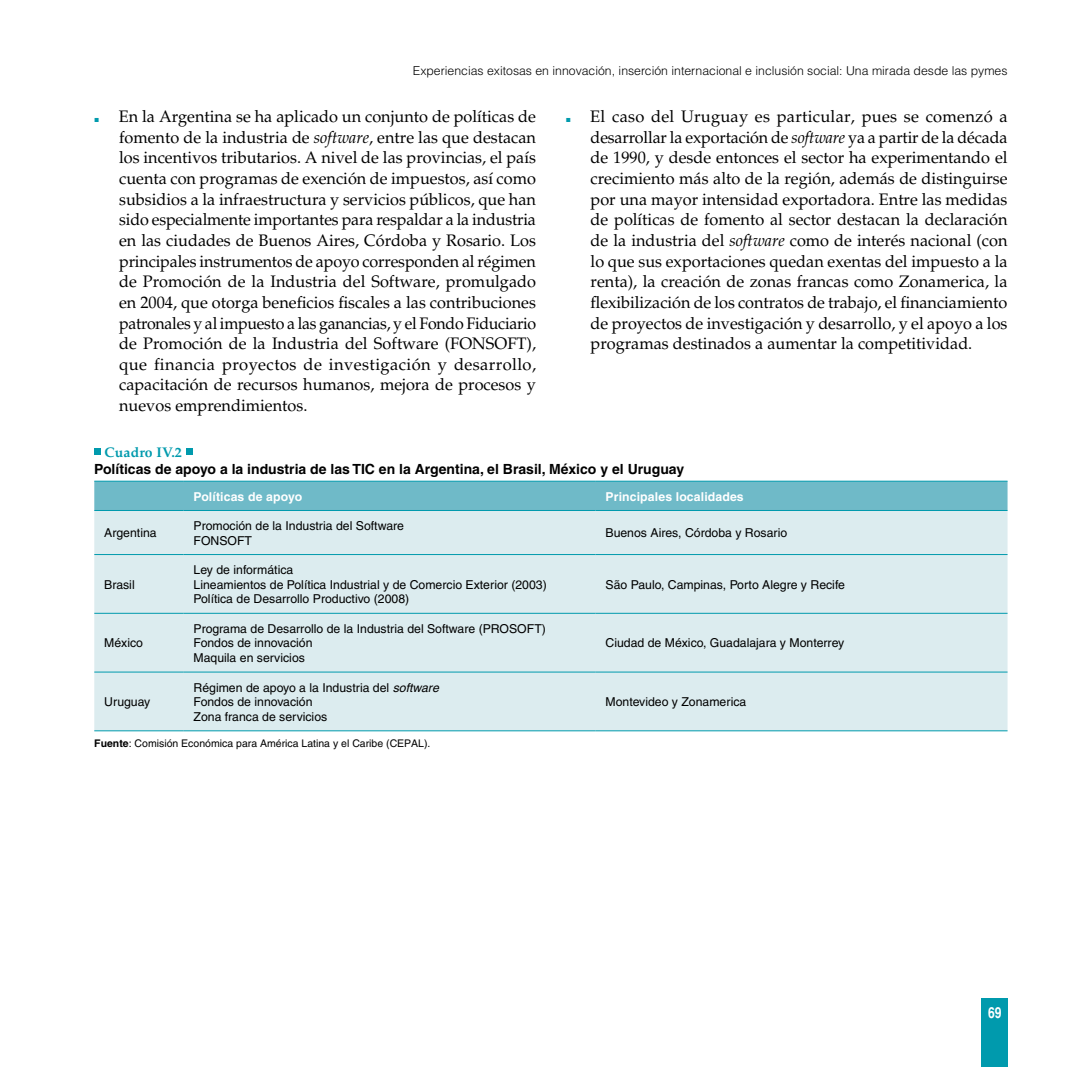
<style>
.page{position:relative;width:1082px;height:1067px;background:#fff}
.page>*{position:absolute;margin:0;border:0;box-sizing:border-box;transform-origin:0 0}
.t1{font:16.62px/20.7px "Palatino";color:#000;text-align:justify}
.t2{font:700 condensed 15.4px "Helvetica";color:#fff;scale:.96 1}
.t3{font:700 14px "Helvetica";color:#000}
.t4{font:700 14px "Palatino";letter-spacing:.01em;color:#009aad}
.t5{font:12.25px/14.7px "Helvetica";color:#000}
.t6{font:300 12.25px "Helvetica";color:#000}
.t7{font:700 12.25px "Helvetica";letter-spacing:.01em;color:#fff}
.t8{font:10.5px "Helvetica";color:#000}
.s1{font-family:"Times New Roman";font-weight:700;font-size:8.75px;color:#009aad}
.s2{font-style:italic}
.s3{font-weight:700}
</style>
<div class="page">
<div style="left:980px;top:998px;width:27px;height:69px;background:#009aad"></div>
<div style="left:94px;top:448px;width:7px;height:7px;background:#009aad"></div>
<div style="left:186px;top:448px;width:6px;height:7px;background:#009aad"></div>
<div style="left:94px;top:482px;width:913px;height:28px;background:#6fbac8"></div>
<div style="left:94px;top:511px;width:913px;height:219px;background:#dcecef"></div>
<hr style="left:94px;top:481px;width:90px;height:1px;background:#009aad">
<hr style="left:184px;top:481px;width:411px;height:1px;background:#009aad">
<hr style="left:595px;top:481px;width:412px;height:1px;background:#009aad">
<hr style="left:94px;top:510px;width:90px;height:1px;background:#009aad">
<hr style="left:184px;top:510px;width:411px;height:1px;background:#009aad">
<hr style="left:595px;top:510px;width:412px;height:1px;background:#009aad">
<hr style="left:94px;top:554px;width:90px;height:1px;background:#009aad">
<hr style="left:184px;top:554px;width:411px;height:1px;background:#009aad">
<hr style="left:595px;top:554px;width:412px;height:1px;background:#009aad">
<hr style="left:94px;top:613px;width:90px;height:1px;background:#009aad">
<hr style="left:184px;top:613px;width:411px;height:1px;background:#009aad">
<hr style="left:595px;top:613px;width:412px;height:1px;background:#009aad">
<hr style="left:94px;top:671px;width:90px;height:1px;background:#009aad">
<hr style="left:184px;top:671px;width:411px;height:1px;background:#009aad">
<hr style="left:595px;top:671px;width:412px;height:1px;background:#009aad">
<hr style="left:94px;top:730px;width:90px;height:1px;background:#009aad">
<hr style="left:184px;top:730px;width:411px;height:1px;background:#009aad">
<hr style="left:595px;top:730px;width:412px;height:1px;background:#009aad">
<p class="t6" style="left:413px;top:63px;width:596px">Experiencias exitosas en innovación, inserción internacional e inclusión social: Una mirada desde las pymes</p>
<p class="t1" style="left:119px;top:106px;width:418px;text-indent:-25px"><span class="s1">■</span> En la Argentina se ha aplicado un conjunto de políticas de fomento de la industria de <span class="s2">software</span>, entre las que destacan los incentivos tributarios. A nivel de las provincias, el país cuenta con programas de exención de impuestos, así como subsidios a la infraestructura y servicios públicos, que han sido especialmente importantes para respaldar a la industria en las ciudades de Buenos Aires, Córdoba y Rosario. Los principales instrumentos de apoyo corresponden al régimen de Promoción de la Industria del Software, promulgado en 2004, que otorga beneficios fiscales a las contribuciones patronales y al impuesto a las ganancias, y el Fondo Fiduciario de Promoción de la Industria del Software (FONSOFT), que financia proyectos de investigación y desarrollo, capacitación de recursos humanos, mejora de procesos y nuevos emprendimientos.</p>
<p class="t1" style="left:590px;top:106px;width:418px;text-indent:-25px"><span class="s1">■</span> El caso del Uruguay es particular, pues se comenzó a desarrollar la exportación de <span class="s2">software</span> ya a partir de la década de 1990, y desde entonces el sector ha experimentando el crecimiento más alto de la región, además de distinguirse por una mayor intensidad exportadora. Entre las medidas de políticas de fomento al sector destacan la declaración de la industria del <span class="s2">software</span> como de interés nacional (con lo que sus exportaciones quedan exentas del impuesto a la renta), la creación de zonas francas como Zonamerica, la flexibilización de los contratos de trabajo, el financiamiento de proyectos de investigación y desarrollo, y el apoyo a los programas destinados a aumentar la competitividad.</p>
<p class="t4" style="left:105px;top:444px;width:79px">Cuadro IV.2</p>
<p class="t3" style="left:94px;top:460px;width:267px">Políticas de apoyo a la industria de las tic</p>
<p class="t3" style="left:379px;top:460px;width:307px">en la Argentina, el Brasil, México y el Uruguay</p>
<p class="t7" style="left:193px;top:489px;width:110px">Políticas de apoyo</p>
<p class="t7" style="left:605px;top:489px;width:140px">Principales localidades</p>
<p class="t5" style="left:104px;top:525px;width:54px">Argentina</p>
<p class="t5" style="left:193px;top:518px;width:212px">Promoción de la Industria del Software<br>FONSOFT</p>
<p class="t5" style="left:605px;top:525px;width:183px">Buenos Aires, Córdoba y Rosario</p>
<p class="t5" style="left:104px;top:577px;width:32px">Brasil</p>
<p class="t5" style="left:193px;top:562px;width:355px">Ley de informática<br>Lineamientos de Política Industrial y de Comercio Exterior (2003)<br>Política de Desarrollo Productivo (2008)</p>
<p class="t5" style="left:605px;top:577px;width:241px">São Paulo, Campinas, Porto Alegre y Recife</p>
<p class="t5" style="left:104px;top:635px;width:40px">México</p>
<p class="t5" style="left:104px;top:694px;width:48px">Uruguay</p>
<p class="t5" style="left:193px;top:621px;width:354px">Programa de Desarrollo de la Industria del Software (PROSOFT)<br>Fondos de innovación<br>Maquila en servicios</p>
<p class="t5" style="left:193px;top:680px;width:247px">Régimen de apoyo a la Industria del <span class="s2">software<br></span>Fondos de innovación<br>Zona franca de servicios</p>
<p class="t8" style="left:94px;top:737px;width:338px"><span class="s3">Fuente</span>: Comisión Económica para América Latina y el Caribe (CEPAL).</p>
<p class="t5" style="left:605px;top:635px;width:240px">Ciudad de México, Guadalajara y Monterrey</p>
<p class="t5" style="left:605px;top:694px;width:142px">Montevideo y Zonamerica</p>
<p class="t2" style="left:988px;top:1003px;width:16px">69</p>
</div>
